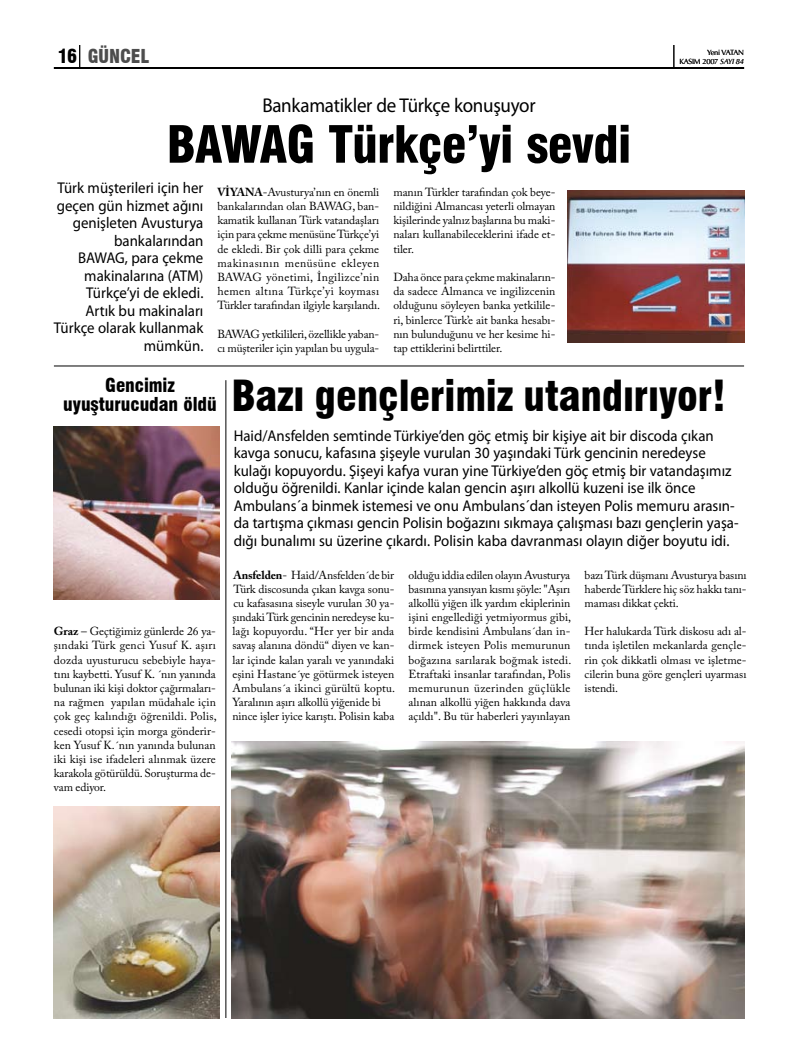
<style>
.page{position:relative;width:798px;height:1063px;background:#fff}
.page>*{position:absolute;margin:0;border:0;box-sizing:border-box;transform-origin:0 0}
.t1{font:900 condensed 50px "Swiss 721 BT";letter-spacing:-.015em;color:#000}
.t2{font:900 condensed 41.88px "Swiss 721 BT";letter-spacing:-.005em;color:#000}
.t3{font:20px "Myriad Pro";letter-spacing:-.015em;color:#000;scale:.95 1}
.t4{font:900 condensed 18.75px/18.8px "Swiss 721 BT";letter-spacing:-.005em;color:#000;text-align:center}
.t5{font:900 condensed 18.75px "Swiss 721 BT";letter-spacing:-.015em;color:#4d4d4d}
.t6{font:15.62px/17.5px "Myriad Pro";color:#000;text-align:right;scale:.95 1}
.t7{font:11.62px/14.1px "Adobe Caslon Pro";letter-spacing:-.005em;color:#000;text-align:justify}
.t8{font:7.5px/9px "Optima";letter-spacing:-.03em;color:#000;text-align:right}
.s1{color:#000}
.s2{font-style:italic}
.s3{font-weight:700}
</style>
<div class="page">
<svg style="left:673px;top:45px;width:1px;height:22px"></svg>
<svg style="left:79px;top:45px;width:1px;height:22px"></svg>
<hr style="left:54px;top:67px;width:689px;height:2px;background:#000">
<img style="left:567px;top:191px;width:176px;height:152px">
<hr style="left:54px;top:366px;width:689px;height:1px;background:#000">
<img style="left:231px;top:742px;width:512px;height:276px">
<hr style="left:225px;top:380px;width:1px;height:638px;background:#000">
<img style="left:54px;top:427px;width:165px;height:173px">
<img style="left:54px;top:806px;width:165px;height:212px">
<h3 class="t5" style="left:58px;top:45px;width:93px"><span class="s1">16</span> GÜNCEL</h3>
<p class="t8" style="left:679px;top:48px;width:66px">Yeni VATAN<br>KASIM 2007 <span class="s2">SAYI 84</span></p>
<h3 class="t3" style="left:262px;top:93px;width:289px">Bankamatikler de Türkçe konuşuyor</h3>
<h1 class="t1" style="left:167px;top:115px;width:466px">BAWAG Türkçe’yi sevdi</h1>
<h3 class="t6" style="left:54px;top:179px;width:159px">Türk müşterileri için her geçen gün hizmet ağını genişleten Avusturya bankalarından<br>BAWAG, para çekme makinalarına (ATM)<br>Türkçe’yi de ekledi.<br>Artık bu makinaları<br>Türkçe olarak kullanmak mümkün.</h3>
<p class="t7" style="left:217px;top:185px;width:164px"><span class="s3">VİYANA</span>-Avusturya’nın en önemli bankalarından olan BAWAG, ban&shy;kamatik kullanan Türk vatandaşları için para çekme menüsüne Türkçe’yi de ekledi. Bir çok dilli para çekme makinasının menüsüne ekleyen BAWAG yönetimi, İngilizce’nin hemen altına Türkçe’yi koyması Türkler tarafından ilgiyle karşılandı.</p>
<p class="t7" style="left:217px;top:327px;width:163px">BAWAG yetkilileri, özellikle yaban&shy;cı müşteriler için yapılan bu uygula-</p>
<p class="t7" style="left:393px;top:185px;width:163px">manın Türkler tarafından çok beye&shy;nildiğini Almancası yeterli olmayan kişilerinde yalnız başlarına bu maki&shy;naları kullanabileceklerini ifade et&shy;tiler.</p>
<p class="t7" style="left:393px;top:270px;width:163px">Daha önce para çekme makinaların&shy;da sadece Almanca ve ingilizcenin olduğunu söyleyen banka yetkilile&shy;ri, binlerce Türk’e ait banka hesabı&shy;nın bulunduğunu ve her kesime hi&shy;tap ettiklerini belirttiler.</p>
<h3 class="t4" style="left:63px;top:376px;width:155px">Gencimiz uyuşturucudan öldü</h3>
<p class="t7" style="left:54px;top:624px;width:164px"><span class="s3">Graz</span> – Geçtiğimiz günlerde 26 ya&shy;şındaki Türk genci Yusuf K. aşırı dozda uyusturucu sebebiyle haya&shy;tını kaybetti. Yusuf K. ´nın yanında bulunan iki kişi doktor çağırmaları&shy;na rağmen yapılan müdahale için çok geç kalındığı öğrenildi. Polis, cesedi otopsi için morga gönderir&shy;ken Yusuf K.´nın yanında bulunan iki kişi ise ifadeleri alınmak üzere karakola götürüldü. Soruşturma de&shy;vam ediyor.</p>
<h2 class="t2" style="left:231px;top:370px;width:496px">Bazı gençlerimiz utandırıyor!</h2>
<p class="t6" style="left:233px;top:427px;width:532px;text-align:left">Haid/Ansfelden semtinde Türkiye’den göç etmiş bir kişiye ait bir discoda çıkan kavga sonucu, kafasına şişeyle vurulan 30 yaşındaki Türk gencinin neredeyse kulağı kopuyordu. Şişeyi kafya vuran yine Türkiye’den göç etmiş bir vatandaşımız olduğu öğrenildi. Kanlar içinde kalan gencin aşırı alkollü kuzeni ise ilk önce Ambulans´a binmek istemesi ve onu Ambulans´dan isteyen Polis memuru arasın&shy;da tartışma çıkması gencin Polisin boğazını sıkmaya çalışması bazı gençlerin yaşa&shy;dığı bunalımı su üzerine çıkardı. Polisin kaba davranması olayın diğer boyutu idi.</p>
<p class="t7" style="left:232px;top:568px;width:164px;text-align:left"><span class="s3">Ansfelden</span>- Haid/Ansfelden´de bir Türk discosunda çıkan kavga sonu&shy;cu kafasasına siseyle vurulan 30 ya&shy;şındaki Türk gencinin neredeyse ku&shy;lağı kopuyordu. “Her yer bir anda savaş alanına döndü“ diyen ve kan&shy;lar içinde kalan yaralı ve yanındaki eşini Hastane´ye götürmek isteyen Ambulans´a ikinci gürültü koptu.<br>Yaralının aşırı alkollü yiğenide bi nince işler iyice karıştı. Polisin kaba</p>
<p class="t7" style="left:408px;top:568px;width:164px">olduğu iddia edilen olayın Avusturya basınına yansıyan kısmı şöyle: "Aşırı alkollü yiğen ilk yardım ekiplerinin işini engellediği yetmiyormus gibi, birde kendisini Ambulans´dan in&shy;dirmek isteyen Polis memurunun boğazına sarılarak boğmak istedi.<br>Etraftaki insanlar tarafından, Polis memurunun üzerinden güçlükle alınan alkollü yiğen hakkında dava açıldı". Bu tür haberleri yayınlayan</p>
<p class="t7" style="left:584px;top:568px;width:163px">bazı Türk düşmanı Avusturya basını haberde Türklere hiç söz hakkı tanı&shy;maması dikkat çekti.</p>
<p class="t7" style="left:584px;top:624px;width:163px">Her halukarda Türk diskosu adı al&shy;tında işletilen mekanlarda gençle&shy;rin çok dikkatli olması ve işletme&shy;cilerin buna göre gençleri uyarması istendi.</p>
</div>
